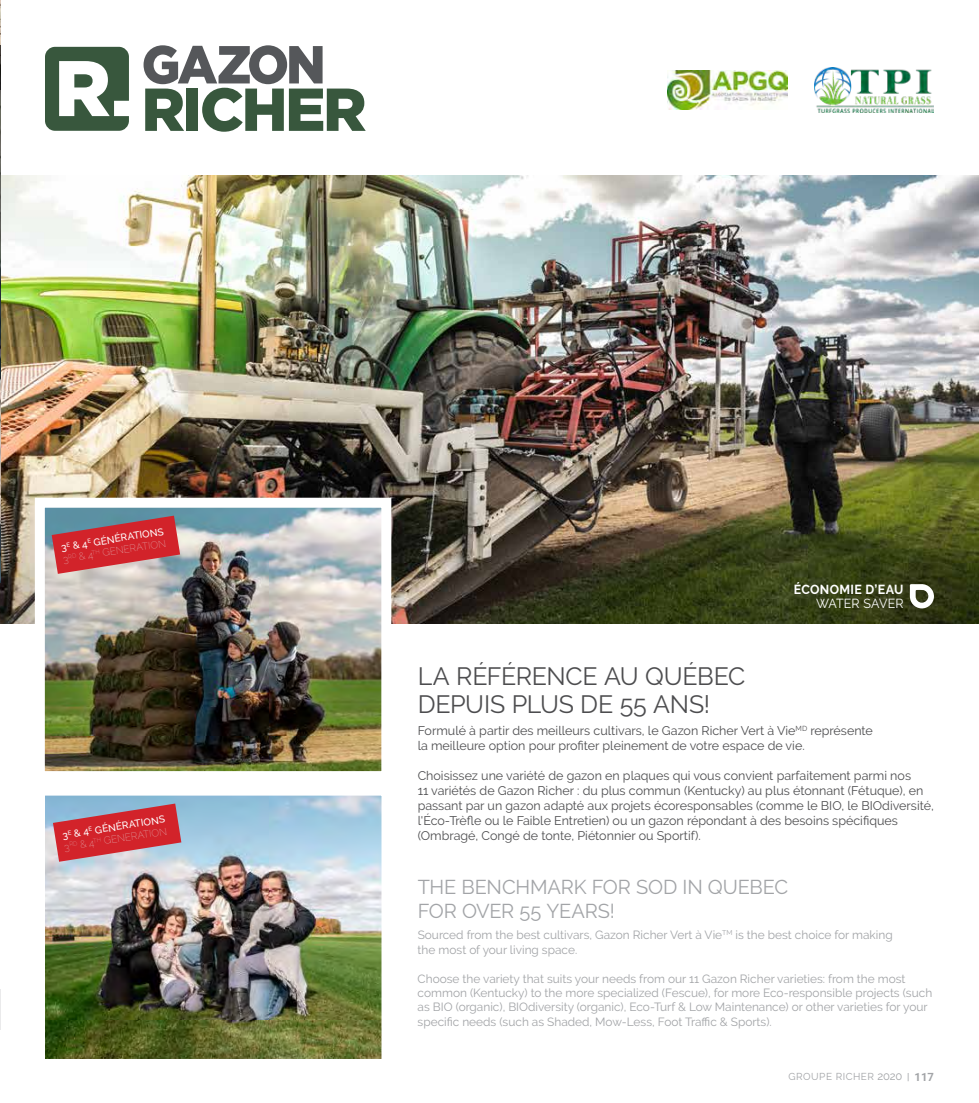
<style>
.page{position:relative;width:979px;height:1103px;background:#fff}
.page>*{position:absolute;margin:0;border:0;box-sizing:border-box;transform-origin:0 0}
.t1{font:25px/28.8px "Raleway";letter-spacing:-.01em;color:#4d4d4f}
.t2{font:20px/24px "Raleway";letter-spacing:-.01em;color:#a2a4a7}
.t3{font:700 13.12px "Raleway";letter-spacing:.025em;color:#fff;scale:.95 1}
.t4{font:13.12px "Raleway";letter-spacing:.005em;color:#fff;scale:.95 1}
.t5{font:12.5px/15px "Raleway";color:#4d4d4f}
.t6{font:11.88px/14.5px "Raleway";color:#a2a4a7}
.t7{font:500 10px/12px "Raleway";color:#fff}
.t8{font:10px "Raleway";letter-spacing:.05em;color:#a2a4a7}
.s1{font-weight:100;color:#eaeaeb}
.s2{font-size:11.25px}
.s3{font-family:"Roboto";font-size:9.75px}
.s4{font-family:"Roboto";font-weight:700;font-size:11.25px}
</style>
<div class="page">
<img style="left:46px;top:796px;width:334px;height:261px">
<div style="left:35px;top:785px;width:356px;height:283px;border:10px solid #fff"></div>
<svg style="left:45px;top:47px;width:84px;height:84px"></svg>
<svg style="left:144px;top:45px;width:222px;height:87px"></svg>
<img style="left:814px;top:68px;width:120px;height:44px">
<img style="left:668px;top:70px;width:119px;height:40px">
<img style="left:0;top:176px;width:979px;height:447px">
<img style="left:46px;top:509px;width:334px;height:261px">
<div style="left:35px;top:498px;width:356px;height:283px;border:10px solid #fff"></div>
<svg style="left:52px;top:515px;width:128px;height:59px;background:#ba535a"></svg>
<svg style="left:53px;top:803px;width:128px;height:58px;background:#c25b67"></svg>
<hr style="left:0;top:989px;width:1px;height:41px;background:#eaeaeb">
<img style="left:0;top:0;width:1px;height:582px">
<svg style="left:0;top:45px;width:1px;height:45px"></svg>
<svg style="left:910px;top:583px;width:24px;height:26px"></svg>
<p class="t7" style="left:60px;top:541px;width:105px;rotate:-9deg">3<sup>E</sup> &amp; 4<sup>E</sup> GÉNÉRATIONS<br><span class="s1">3</span><sup>RD</sup> <span class="s1">&amp; 4</span><sup>TH</sup> <span class="s1">GENERATION</span></p>
<p class="t7" style="left:62px;top:829px;width:105px;rotate:-9deg">3<sup>E</sup> &amp; 4<sup>E</sup> GÉNÉRATIONS<br><span class="s1">3</span><sup>RD</sup> <span class="s1">&amp; 4</span><sup>TH</sup> <span class="s1">GENERATION</span></p>
<p class="t3" style="left:794px;top:582px;width:117px">ÉCONOMIE D’EAU</p>
<p class="t4" style="left:816px;top:595px;width:93px">WATER SAVER</p>
<h1 class="t1" style="left:418px;top:661px;width:329px">LA RÉFÉRENCE AU QUÉBEC<br>DEPUIS PLUS DE 55 ANS!</h1>
<p class="t5" style="left:418px;top:723px;width:457px">Formulé à partir des meilleurs cultivars, le Gazon Richer Vert à Vie<sup>MD</sup> représente la meilleure option pour profiter pleinement de votre espace de vie.</p>
<p class="t5" style="left:418px;top:768px;width:518px">Choisissez une variété de gazon en plaques qui vous convient parfaitement parmi nos<br>11 variétés de Gazon Richer : du plus commun (Kentucky) au plus étonnant (Fétuque), en passant par un gazon adapté aux projets écoresponsables (comme le BIO, le BIOdiversité, l'Éco-Trèfle ou le Faible Entretien) ou un gazon répondant à des besoins spécifiques (Ombragé, Congé de tonte, Piétonnier ou Sportif).</p>
<h2 class="t2" style="left:418px;top:875px;width:372px">THE BENCHMARK FOR SOD IN QUEBEC<br>FOR OVER 55 YEARS!</h2>
<p class="t6" style="left:418px;top:928px;width:476px">Sourced from the best cultivars, Gazon Richer Vert à Vie<sup>TM</sup> is the best choice for making the most of your living space.</p>
<p class="t6" style="left:418px;top:971px;width:516px">Choose the variety that suits your needs from our 11 Gazon Richer varieties: from the most common (Kentucky) to the more specialized (Fescue), for more Eco-responsible projects (such as BIO (organic), BIOdiversity (organic), Eco-Turf &amp; Low Maintenance) or other varieties for your specific needs (such as Shaded, Mow-Less, Foot Traffic &amp; Sports).</p>
<p class="t8" style="left:788px;top:1071px;width:147px">GROUPE RICHER <span class="s2">2020</span> <span class="s3">|</span> <span class="s4">117</span></p>
</div>
